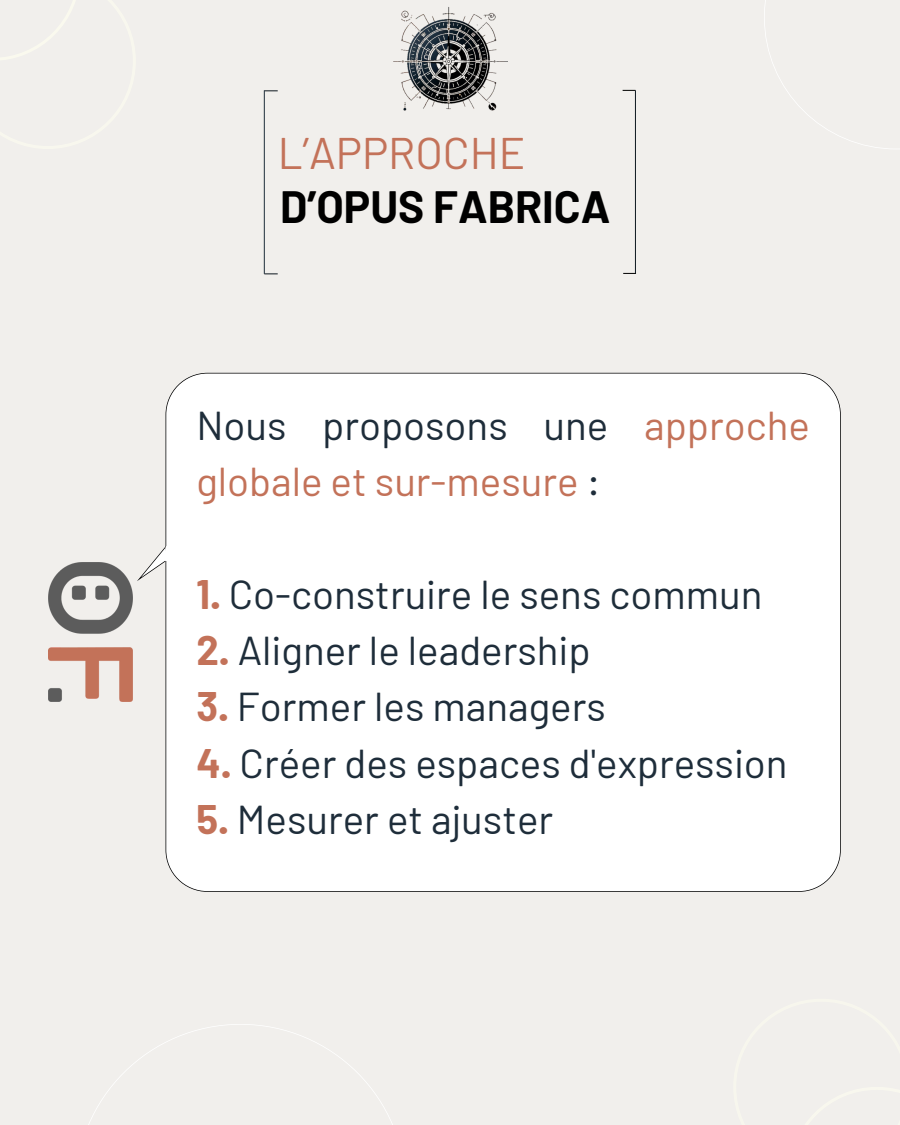
<style>
.page{position:relative;width:900px;height:1125px;background:#f1efec}
.page>*{position:absolute;margin:0;border:0;box-sizing:border-box;transform-origin:0 0}
.t1{font:700 44.2px "Barlow";color:#000}
.t2{font:44.2px "Barlow";color:#c37259}
.t3{font:40.3px "Barlow";color:#1e2d3a}
.t4{font:40.3px/56.2px "Barlow";color:#c37259}
.s1{color:#1e2d3a}
.s2{font-weight:700;color:#c37259}
</style>
<div class="page">
<svg style="left:88px;top:1024px;width:305px;height:101px"></svg>
<div style="left:166px;top:373px;width:675px;height:519px;background:#fff"></div>
<svg style="left:182px;top:770px;width:7px;height:8px"></svg>
<svg style="left:767px;top:790px;width:5px;height:5px"></svg>
<svg style="left:764px;top:0;width:125px;height:149px"></svg>
<img style="left:393px;top:7px;width:114px;height:104px">
<svg style="left:265px;top:90px;width:13px;height:1px"></svg>
<svg style="left:264px;top:274px;width:14px;height:1px"></svg>
<hr style="left:264px;top:90px;width:1px;height:184px;background:#1e2d3a">
<svg style="left:623px;top:90px;width:12px;height:1px"></svg>
<svg style="left:623px;top:273px;width:13px;height:1px"></svg>
<hr style="left:635px;top:90px;width:1px;height:183px;background:#0d171f">
<img style="left:48px;top:562px;width:84px;height:140px">
<svg style="left:137px;top:521px;width:65px;height:60px"></svg>
<p class="t2" style="left:278px;top:125px;width:249px">L’APPROCHE</p>
<p class="t1" style="left:280px;top:179px;width:332px">D’OPUS FABRICA</p>
<h2 class="t4" style="left:196px;top:396px;width:615px"><span class="s1">Nous proposons une</span> approche globale et sur-mesure <span class="s1">:</span></h2>
<h1 class="t3" style="left:196px;top:569px;width:568px"><span class="s2">1.</span> Co-construire le sens commun</h1>
<p class="t3" style="left:196px;top:625px;width:396px"><span class="s2">2.</span> Aligner le leadership</p>
<p class="t3" style="left:196px;top:681px;width:411px"><span class="s2">3.</span> Former les managers</p>
<p class="t3" style="left:196px;top:737px;width:593px"><span class="s2">4.</span> Créer des espaces d'expression</p>
<p class="t3" style="left:196px;top:794px;width:358px"><span class="s2">5.</span> Mesurer et ajuster</p>
</div>
